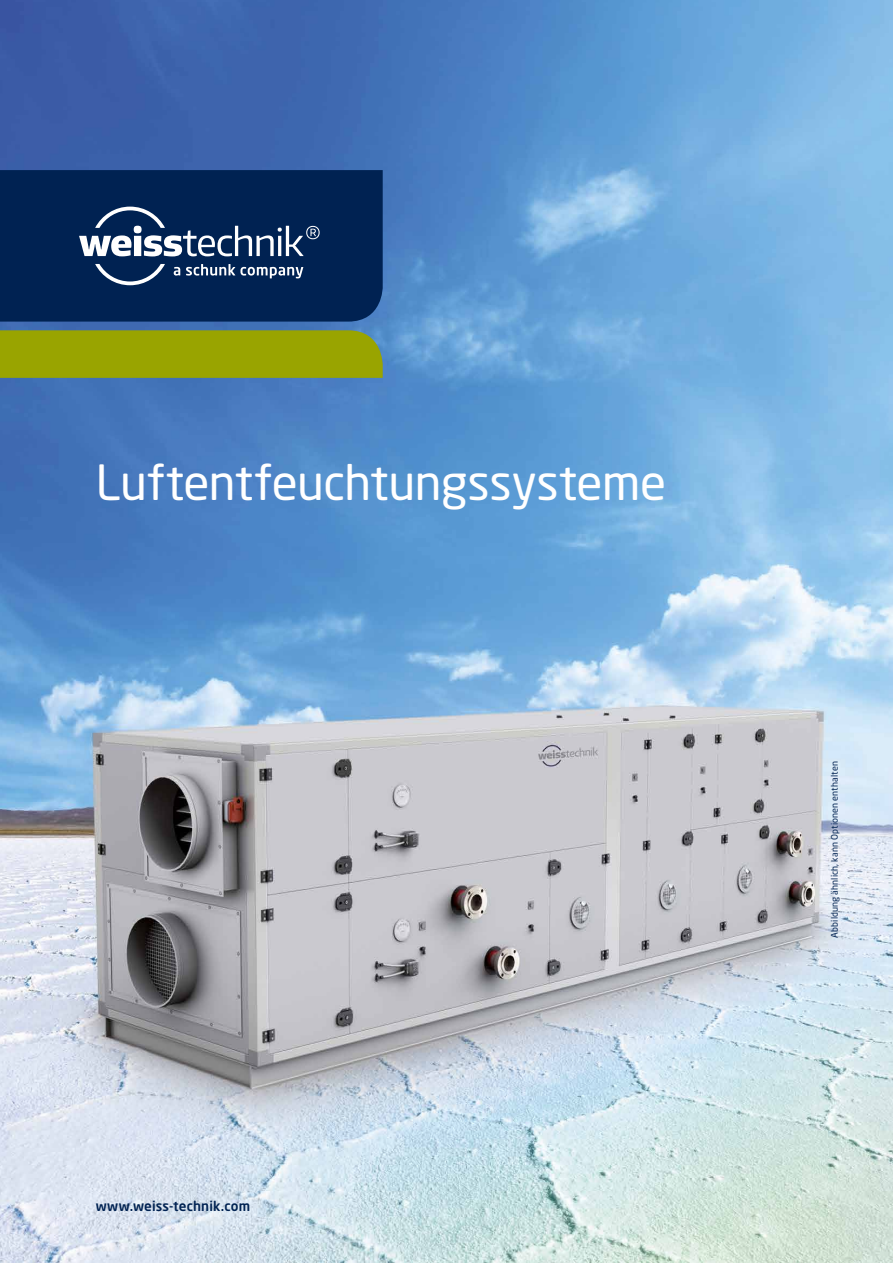
<style>
.page{position:relative;width:893px;height:1263px;background:#fff}
.page>*{position:absolute;margin:0;border:0;box-sizing:border-box;transform-origin:0 0}
.t1{font:48px "Neo Sans W1 G";letter-spacing:-.01em;color:#fff}
.t2{font:500 13.5px "Neo Sans W1 G";letter-spacing:.01em;color:#002252}
.t3{font:9px "Neo Sans W1 G";letter-spacing:.01em;color:#002252}
</style>
<div class="page">
<img style="left:0;top:0;width:893px;height:1263px">
<div style="left:828px;top:759px;width:15px;height:182px;background:#fff;opacity:.7"></div>
<div style="left:0;top:330px;width:383px;height:48px;background:#99a400"></div>
<div style="left:0;top:170px;width:383px;height:152px;background:#002252"></div>
<svg style="left:79px;top:207px;width:241px;height:78px;background:#314d73"></svg>
<h1 class="t1" style="left:96px;top:453px;width:572px">Luftentfeuchtungssysteme</h1>
<h2 class="t2" style="left:96px;top:1197px;width:156px">www.weiss-technik.com</h2>
<p class="t3" style="left:829px;top:938px;width:178px;rotate:-90deg">Abbildung ähnlich, kann Optionen enthalten</p>
</div>
